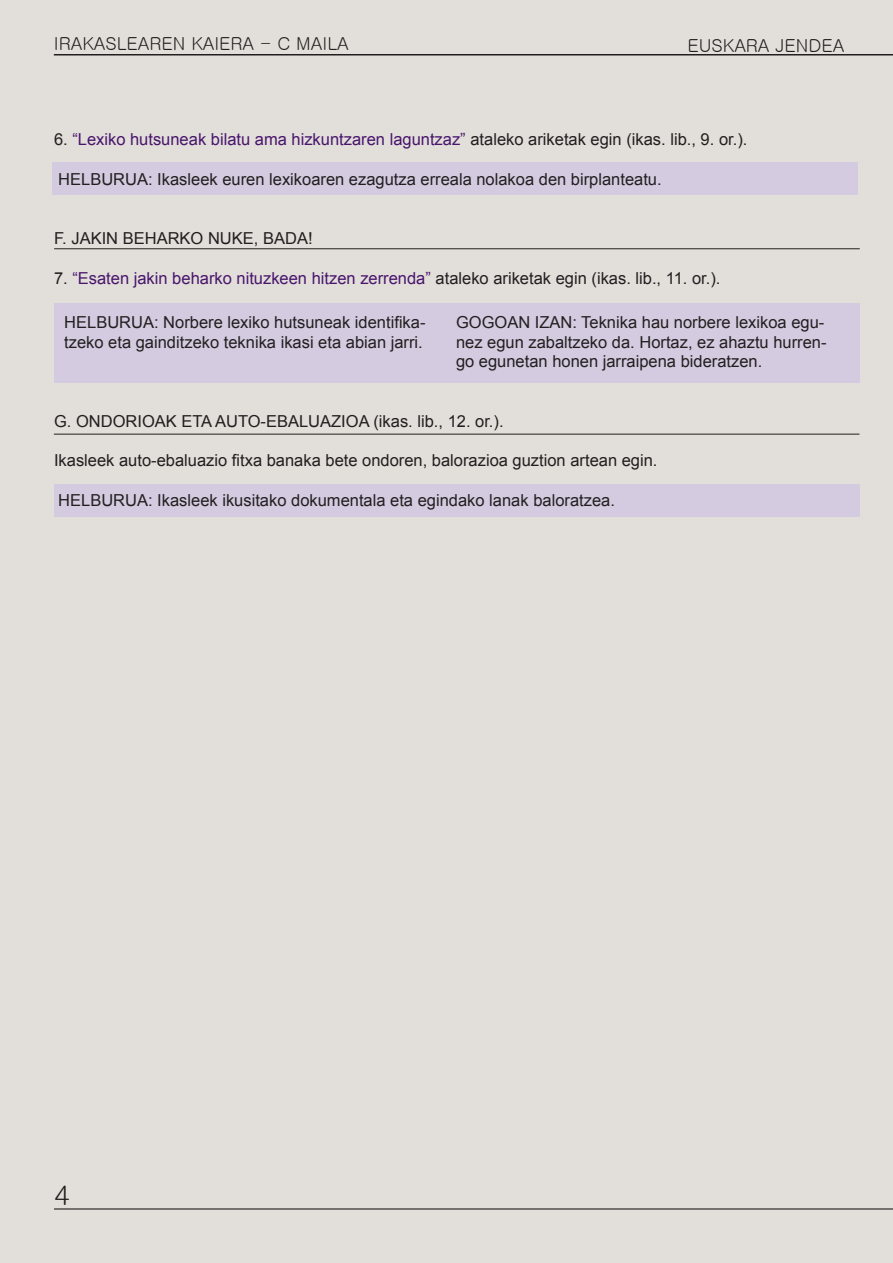
<style>
.page{position:relative;width:893px;height:1263px;background:#e2ded9}
.page>*{position:absolute;margin:0;border:0;box-sizing:border-box;transform-origin:0 0}
.t1{font:27px "Gulim";color:#231f20}
.t2{font:18px "Gulim";color:#231f20}
.t3{font:16.5px/19.8px "Arial";color:#231f20}
.t4{font:16.5px "Arial";color:#48166d}
.s1{color:#231f20}
</style>
<div class="page">
<hr style="left:54px;top:1208px;width:839px;height:1px;background:#231f20">
<hr style="left:54px;top:54px;width:839px;height:2px;background:#231f20">
<div style="left:54px;top:484px;width:806px;height:33px;background:#d4cbe0"></div>
<div style="left:54px;top:303px;width:806px;height:80px;background:#d4cbe0"></div>
<div style="left:52px;top:162px;width:806px;height:33px;background:#d4cbe0"></div>
<hr style="left:54px;top:248px;width:806px;height:1px;background:#231f20">
<hr style="left:54px;top:434px;width:805px;height:1px;background:#231f20">
<p class="t2" style="left:54px;top:34px;width:296px">IRAKASLEAREN KAIERA - C MAILA</p>
<p class="t2" style="left:687px;top:36px;width:158px">EUSKARA JENDEA</p>
<p class="t4" style="left:54px;top:129px;width:695px"><span class="s1">6.</span> “Lexiko hutsuneak bilatu ama hizkuntzaren laguntzaz” <span class="s1">ataleko ariketak egin (ikas. lib., 9. or.).</span></p>
<p class="t3" style="left:58px;top:169px;width:605px">HELBURUA: Ikasleek euren lexikoaren ezagutza erreala nolakoa den birplanteatu.</p>
<p class="t3" style="left:54px;top:229px;width:260px">F. JAKIN BEHARKO NUKE, BADA!</p>
<p class="t4" style="left:54px;top:267px;width:668px"><span class="s1">7.</span> “Esaten jakin beharko nituzkeen hitzen zerrenda” <span class="s1">ataleko ariketak egin (ikas. lib., 11. or.).</span></p>
<p class="t3" style="left:64px;top:312px;width:363px">HELBURUA: Norbere lexiko hutsuneak identifika&shy;tzeko eta gainditzeko teknika ikasi eta abian jarri.</p>
<p class="t3" style="left:456px;top:312px;width:372px">GOGOAN IZAN: Teknika hau norbere lexikoa egu&shy;nez egun zabaltzeko da. Hortaz, ez ahaztu hurren&shy;go egunetan honen jarraipena bideratzen.</p>
<p class="t3" style="left:54px;top:411px;width:451px">G. ONDORIOAK ETA AUTO-EBALUAZIOA (ikas. lib., 12. or.).</p>
<p class="t3" style="left:54px;top:451px;width:605px">Ikasleek auto-ebaluazio fitxa banaka bete ondoren, balorazioa guztion artean egin.</p>
<p class="t3" style="left:58px;top:490px;width:558px">HELBURUA: Ikasleek ikusitako dokumentala eta egindako lanak baloratzea.</p>
<h1 class="t1" style="left:54px;top:1181px;width:17px">4</h1>
</div>
